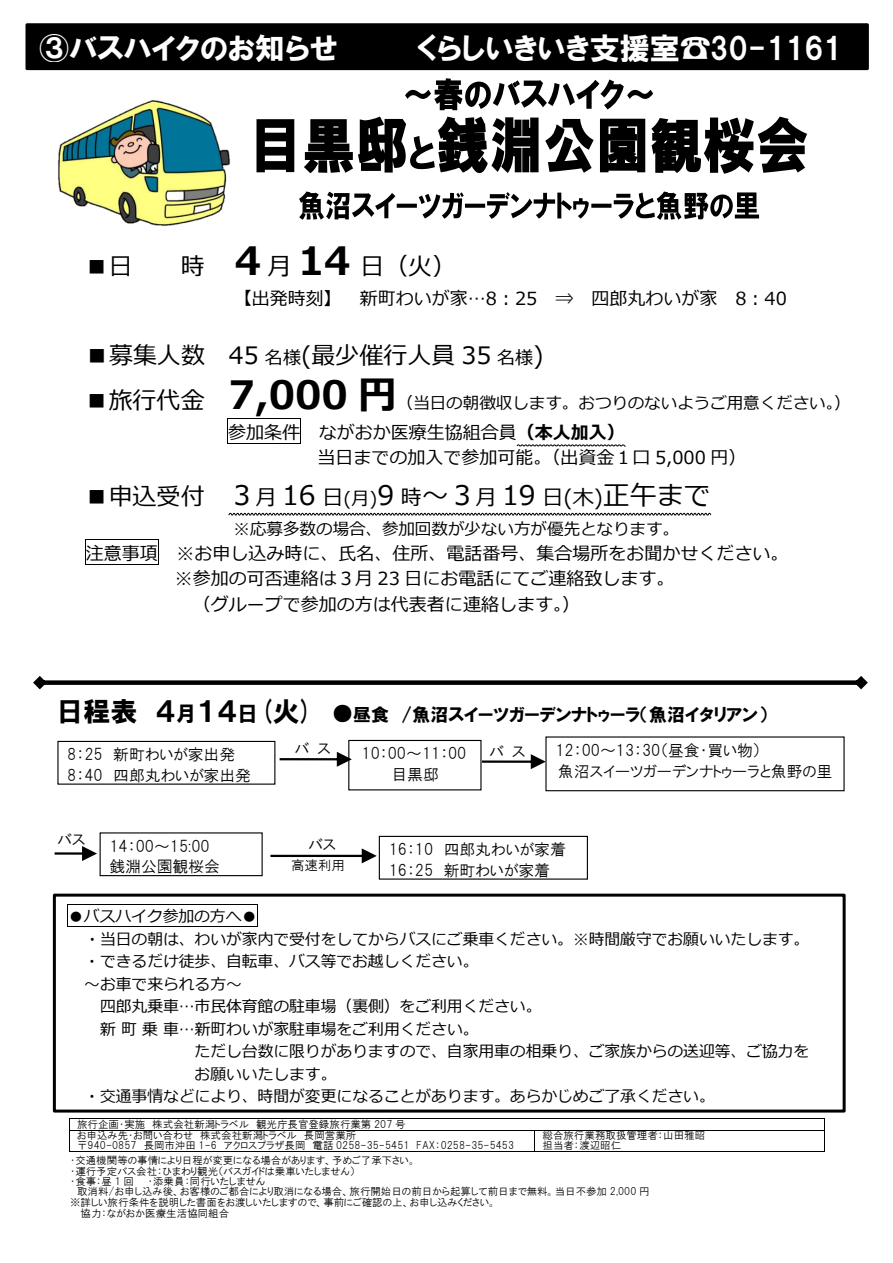
<style>
.page{position:relative;width:893px;height:1263px;background:#fff}
.page>*{position:absolute;margin:0;border:0;box-sizing:border-box;transform-origin:0 0}
.t1{font:700 39px "Meiryo";color:#000}
.t2{font:30px "HGP Soei Kakugothic UB";color:#fff}
.t3{font:27px "Meiryo";color:#000}
.t4{font:24px "Meiryo";color:#000}
.t5{font:18px/25.3px "Meiryo";color:#000}
.t6{font:18px "HGP Soei Kakugothic UB";color:#000}
.t7{font:16.5px "Meiryo";color:#000}
.t8{font:15.9px "Meiryo";color:#000}
.t9{font:15.9px/20.9px "HGP Gothic M";color:#000}
.t10{font:13.5px "HGP Gothic M";color:#000}
.t11{font:10.5px/10.5px "HGP Gothic M";color:#000}
.s1{font-weight:700;font-size:39px}
.s2{font-weight:700}
.s3{font-size:18px}
.s4{font-weight:400;font-size:24px}
.s5{font-size:24px}
.s6{font-size:21px}
.s7{font-size:27px}
</style>
<div class="page">
<svg style="left:516px;top:444px;width:109px;height:2px"></svg>
<hr style="left:228px;top:418px;width:72px;height:1px;background:#000">
<svg style="left:227px;top:418px;width:1px;height:26px"></svg>
<hr style="left:228px;top:443px;width:72px;height:1px;background:#000">
<svg style="left:300px;top:418px;width:1px;height:26px"></svg>
<svg style="left:228px;top:513px;width:483px;height:3px"></svg>
<hr style="left:86px;top:540px;width:72px;height:1px;background:#000">
<svg style="left:85px;top:540px;width:1px;height:25px"></svg>
<hr style="left:86px;top:564px;width:72px;height:1px;background:#000">
<svg style="left:158px;top:540px;width:1px;height:25px"></svg>
<hr style="left:68px;top:904px;width:189px;height:1px;background:#000">
<svg style="left:67px;top:904px;width:1px;height:23px"></svg>
<hr style="left:68px;top:926px;width:189px;height:1px;background:#000">
<svg style="left:257px;top:904px;width:1px;height:23px"></svg>
<hr style="left:69px;top:1118px;width:755px;height:1px;background:#000">
<hr style="left:69px;top:1130px;width:465px;height:1px;background:#000">
<hr style="left:535px;top:1130px;width:289px;height:1px;background:#000">
<svg style="left:69px;top:1119px;width:1px;height:32px"></svg>
<hr style="left:69px;top:1151px;width:465px;height:1px;background:#000">
<svg style="left:534px;top:1130px;width:1px;height:22px"></svg>
<hr style="left:535px;top:1151px;width:289px;height:1px;background:#000">
<svg style="left:824px;top:1118px;width:1px;height:34px"></svg>
<svg style="left:405px;top:78px;width:248px;height:32px"></svg>
<svg style="left:256px;top:117px;width:551px;height:57px"></svg>
<svg style="left:299px;top:192px;width:460px;height:28px"></svg>
<div style="left:57px;top:741px;width:218px;height:44px;border:1px solid #000"></div>
<div style="left:348px;top:740px;width:134px;height:50px;border:1px solid #000"></div>
<div style="left:100px;top:832px;width:163px;height:44px;border:1px solid #000"></div>
<svg style="left:482px;top:754px;width:63px;height:15px"></svg>
<div style="left:379px;top:836px;width:209px;height:44px;border:1px solid #000"></div>
<svg style="left:33px;top:676px;width:835px;height:13px"></svg>
<div style="left:53px;top:894px;width:793px;height:218px;border:3px solid #000"></div>
<svg style="left:55px;top:846px;width:42px;height:15px"></svg>
<svg style="left:270px;top:848px;width:107px;height:15px"></svg>
<div style="left:27px;top:25px;width:840px;height:44px;background:#000"></div>
<div style="left:26px;top:23px;width:843px;height:47px;border:3px solid #000"></div>
<div style="left:545px;top:736px;width:300px;height:55px;border:1px solid #000"></div>
<img style="left:58px;top:100px;width:172px;height:126px">
<svg style="left:280px;top:752px;width:72px;height:15px"></svg>
<h2 class="t2" style="left:39px;top:34px;width:300px">③バスハイクのお知らせ</h2>
<h2 class="t2" style="left:417px;top:34px;width:426px">くらしいきいき支援室☎30-1161</h2>
<h3 class="t4" style="left:85px;top:250px;width:49px">■日</h3>
<h3 class="t4" style="left:181px;top:250px;width:277px">時 <span class="s1">４</span>月 <span class="s1">14</span> 日（火）</h3>
<h3 class="t5" style="left:234px;top:284px;width:555px"><span class="s2">【</span>出発時刻<span class="s2">】</span> 新町わいが家…8：25 ⇒ 四郎丸わいが家 8：40</h3>
<h3 class="t4" style="left:85px;top:339px;width:460px">■募集人数 45 <span class="s3">名様</span>(最少催行人員 35 <span class="s3">名様</span>)</h3>
<h1 class="t1" style="left:85px;top:368px;width:314px"><span class="s4">■旅行代金</span> 7,000 円</h1>
<h3 class="t7" style="left:397px;top:391px;width:455px">（当日の朝徴収します。おつりのないようご用意ください。）</h3>
<h3 class="t5" style="left:317px;top:417px;width:431px;text-indent:-89px">参加条件 ながおか医療生協組合員<span class="s2">（本人加入）<br></span>当日までの加入で参加可能。（出資金１口 5,000 円）</h3>
<h3 class="t3" style="left:85px;top:476px;width:628px"><span class="s5">■申込受付</span> ３<span class="s6">月</span> 16 <span class="s6">日</span><span class="s3">(月)</span>9 <span class="s6">時</span>～３<span class="s6">月</span> 19 <span class="s6">日(木)</span>正午まで</h3>
<h3 class="t7" style="left:233px;top:517px;width:447px">※応募多数の場合、参加回数が少ない方が優先となります。</h3>
<h3 class="t5" style="left:86px;top:539px;width:704px">注意事項 ※お申し込み時に、氏名、住所、電話番号、集合場所をお聞かせください。</h3>
<h3 class="t5" style="left:175px;top:564px;width:501px">※参加の可否連絡は３月 23 日にお電話にてご連絡致します。</h3>
<h3 class="t5" style="left:193px;top:590px;width:388px">（グループで参加の方は代表者に連絡します。）</h3>
<h3 class="t6" style="left:57px;top:705px;width:712px"><span class="s7">日程表 ４</span><span class="s6">月</span><span class="s7">１４</span><span class="s6">日</span><span class="s7">(火)</span> <span class="s6">●</span>昼食 /魚沼スイーツガーデンナトゥーラ（魚沼イタリアン）</h3>
<h3 class="t9" style="left:295px;top:738px;width:38px">バス</h3>
<h3 class="t9" style="left:67px;top:744px;width:185px">8：25 新町わいが家出発<br>8：40 四郎丸わいが家出発</h3>
<h3 class="t9" style="left:362px;top:743px;width:106px;text-align:center">10：00～11：00目黒邸</h3>
<h3 class="t9" style="left:489px;top:740px;width:38px">バス</h3>
<h3 class="t9" style="left:555px;top:739px;width:279px">12：00～13：30（昼食・買い物）<br>魚沼スイーツガーデンナトゥーラと魚野の里</h3>
<h3 class="t9" style="left:57px;top:829px;width:30px">バス</h3>
<h3 class="t9" style="left:308px;top:834px;width:30px">バス</h3>
<h3 class="t9" style="left:109px;top:835px;width:112px">14：00～15:00銭淵公園観桜会</h3>
<h3 class="t9" style="left:389px;top:839px;width:179px">16：10 四郎丸わいが家着<br>16：25 新町わいが家着</h3>
<p class="t10" style="left:291px;top:858px;width:55px">高速利用</p>
<h3 class="t8" style="left:68px;top:905px;width:191px">●バスハイク参加の方へ●</h3>
<h3 class="t8" style="left:84px;top:928px;width:727px">・当日の朝は、わいが家内で受付をしてからバスにご乗車ください。※時間厳守でお願いいたします。</h3>
<h3 class="t8" style="left:84px;top:950px;width:396px">・できるだけ徒歩、自転車、バス等でお越しください。</h3>
<h3 class="t8" style="left:84px;top:973px;width:159px">～お車で来られる方～</h3>
<h3 class="t8" style="left:100px;top:995px;width:443px">四郎丸乗車…市民体育館の駐車場（裏側）をご利用ください。</h3>
<h3 class="t8" style="left:100px;top:1018px;width:380px">新町乗車…新町わいが家駐車場をご利用ください。</h3>
<h3 class="t8" style="left:195px;top:1040px;width:616px">ただし台数に限りがありますので、自家用車の相乗り、ご家族からの送迎等、ご協力を</h3>
<h3 class="t8" style="left:195px;top:1063px;width:144px">お願いいたします。</h3>
<h3 class="t8" style="left:84px;top:1085px;width:632px">・交通事情などにより、時間が変更になることがあります。あらかじめご了承ください。</h3>
<p class="t11" style="left:77px;top:1118px;width:438px;line-height:10.9px">旅行企画・実施 株式会社新潟トラベル 観光庁長官登録旅行業第 207 号<br>お申込み先・お問い合わせ 株式会社新潟トラベル 長岡営業所<br>〒940-0857 長岡市沖田 1-6 アクロスプラザ長岡 電話 0258-35-5451 FAX：0258-35-5453</p>
<p class="t11" style="left:543px;top:1130px;width:164px">総合旅行業務取扱管理者：山田雅昭担当者：渡辺昭仁</p>
<p class="t11" style="left:70px;top:1155px;width:347px">・交通機関等の事情により日程が変更になる場合があります、予めご了承下さい。・運行予定バス会社：ひまわり観光（バスガイドは乗車いたしません）<br>・食事：昼 1 回</p>
<p class="t11" style="left:148px;top:1176px;width:119px">・添乗員：同行いたしません</p>
<p class="t11" style="left:77px;top:1186px;width:574px">取消料/お申し込み後、お客様のご都合により取消になる場合、旅行開始日の前日から起算して前日まで無料。当日不参加 2,000 円</p>
<p class="t11" style="left:70px;top:1197px;width:427px">※詳しい旅行条件を説明した書面をお渡しいたしますので、事前にご確認の上、お申し込みください。</p>
<p class="t11" style="left:81px;top:1207px;width:150px">協力：ながおか医療生活協同組合</p>
</div>
